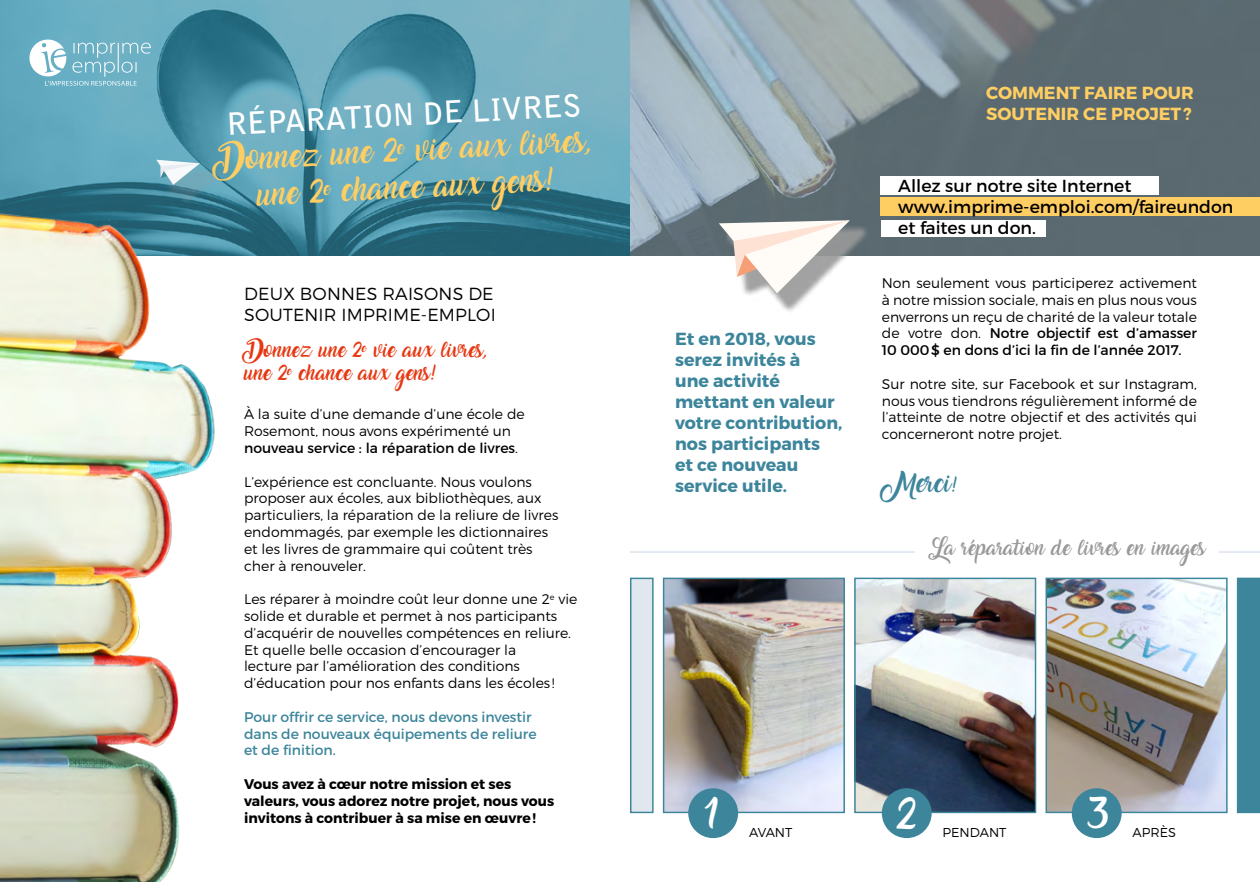
<style>
.page{position:relative;width:1260px;height:882px;background:#fff}
.page>*{position:absolute;margin:0;border:0;box-sizing:border-box;transform-origin:0 0}
.t1{font:700 30.28px "Bell Gothic Std";color:#fff}
.t2{font:29.05px "Amarillo";color:#fff}
.titre{font:21.7px "Amarillo";color:#ffce63}
.t3{font:700 17.5px/21px "Montserrat";color:#3c859b}
.t4{font:300 17.5px/21px "Montserrat";letter-spacing:.01em;color:#000001}
.QUESTIONS{font:700 17.5px/21px "Montserrat";color:#ffce63}
.titre-2{font:17.5px "Amarillo";color:#3c859b}
.t5{font:17.32px/20.8px "Montserrat";color:#000001}
.t6{font:300 14px/16.8px "Montserrat";color:#000001}
.t7{font:700 14px/16.8px "Montserrat";color:#000001}
.t8{font:14px/16.8px "Montserrat";color:#3c859b}
.projet{font:14px "Amarillo";color:#e63711}
.t9{font:14px "Amarillo";color:#999}
.t10{font:300 12.95px "Montserrat";color:#000001}
.s1{font-weight:400}
.s2{font-size:14px}
</style>
<div class="page">
<img style="left:0;top:0;width:630px;height:255px">
<svg style="left:28px;top:38px;width:123px;height:48px;background:#8cc1d1"></svg>
<img style="left:0;top:105px;width:301px;height:777px">
<div style="left:1237px;top:578px;width:23px;height:235px;background:#3c859b"></div>
<svg style="left:630px;top:0;width:630px;height:255px;background:#798890"></svg>
<div style="left:724px;top:224px;width:146px;height:90px;background:#999;opacity:.91"></div>
<svg style="left:719px;top:220px;width:131px;height:73px"></svg>
<div style="left:881px;top:177px;width:278px;height:18px;background:#fff"></div>
<div style="left:881px;top:220px;width:165px;height:16px;background:#fff"></div>
<div style="left:881px;top:197px;width:379px;height:19px;background:#ffce63"></div>
<img style="left:665px;top:580px;width:178px;height:231px">
<div style="left:663px;top:578px;width:182px;height:235px;border:1px solid #3c859b"></div>
<img style="left:856px;top:580px;width:178px;height:231px">
<div style="left:854px;top:578px;width:182px;height:235px;border:1px solid #3c859b"></div>
<img style="left:1048px;top:580px;width:178px;height:231px">
<div style="left:1046px;top:578px;width:182px;height:235px;border:1px solid #3c859b"></div>
<div style="left:688px;top:788px;width:50px;height:50px;background:#3c859b;border-radius:50%"></div>
<div style="left:882px;top:788px;width:50px;height:50px;background:#3c859b;border-radius:50%"></div>
<div style="left:1072px;top:788px;width:50px;height:50px;background:#3c859b;border-radius:50%"></div>
<hr style="left:630px;top:551px;width:285px;height:2px;background:#e0e7ef">
<hr style="left:1219px;top:551px;width:41px;height:2px;background:#e0e7ef">
<div style="left:630px;top:578px;width:24px;height:235px;background:#e0e7ef;border:1px solid #3c859b"></div>
<p class="t1" style="left:226px;top:106px;width:356px;rotate:-3deg">RÉPARATION DE LIVRES</p>
<p class="titre" style="left:215px;top:151px;width:377px;rotate:-3deg">Donnez une 2<sup>e</sup> vie aux livres,</p>
<p class="titre" style="left:256px;top:186px;width:298px;rotate:-3deg">une 2<sup>e</sup> chance aux gens !</p>
<p class="t4" style="left:244px;top:283px;width:253px">DEUX BONNES RAISONS DE<br>SOUTENIR IMPRIME-EMPLOI</p>
<p class="projet" style="left:244px;top:344px;width:244px">Donnez une 2<sup>e</sup> vie aux livres,</p>
<p class="projet" style="left:244px;top:367px;width:193px">une 2<sup>e</sup> chance aux gens !</p>
<p class="t6" style="left:244px;top:406px;width:282px">À la suite d’une demande d’une école de<br>Rosemont, nous avons expérimenté un <span class="s1">nouveau service : la réparation de livres</span>.</p>
<p class="t6" style="left:244px;top:473px;width:316px">L’expérience est concluante. Nous voulons proposer aux écoles, aux bibliothèques, aux particuliers, la réparation de la reliure de livres endommagés, par exemple les dictionnaires et les livres de grammaire qui coûtent très cher à renouveler.</p>
<p class="t6" style="left:244px;top:591px;width:335px">Les réparer à moindre coût leur donne une 2<sup>e</sup> vie solide et durable et permet à nos participants d’acquérir de nouvelles compétences en reliure.</p>
<p class="t6" style="left:244px;top:641px;width:312px">Et quelle belle occasion d’encourager la lecture par l’amélioration des conditions d’éducation pour nos enfants dans les écoles !</p>
<p class="t8" style="left:244px;top:708px;width:294px">Pour offrir ce service, nous devons investir dans de nouveaux équipements de reliure et de finition.</p>
<p class="t7" style="left:244px;top:776px;width:312px">Vous avez à cœur notre mission et ses valeurs, vous adorez notre projet, nous vous invitons à contribuer à sa mise en œuvre!</p>
<p class="QUESTIONS" style="left:986px;top:82px;width:209px">COMMENT FAIRE POUR<br>SOUTENIR CE PROJET?</p>
<p class="t3" style="left:675px;top:329px;width:142px">Et en 2018, vous serez invités à</p>
<p class="t3" style="left:675px;top:371px;width:169px">une activité mettant en valeur votre contribution, nos participants et ce nouveau service utile.</p>
<p class="t5" style="left:898px;top:175px;width:337px">Allez sur notre site Internet www.imprime-emploi.com/faireundon et faites un don.</p>
<p class="t6" style="left:882px;top:274px;width:317px;text-align:justify">Non seulement vous participerez activement à notre mission sociale, mais en plus nous vous enverrons un reçu de charité de la valeur totale de votre don. <span class="s1">Notre objectif est d’amasser 10 000$ en dons d’ici la fin de l’année 2017.</span></p>
<p class="t6" style="left:882px;top:375px;width:317px;text-align:justify">Sur notre site, sur Facebook et sur Instagram, nous vous tiendrons régulièrement informé de l’atteinte de notre objectif et des activités qui concerneront notre projet.</p>
<p class="titre-2" style="left:881px;top:476px;width:77px">Merci <span class="s2">!</span></p>
<p class="t9" style="left:929px;top:542px;width:278px">La réparation de livres en images</p>
<p class="t2" style="left:704px;top:802px;width:16px">1</p>
<p class="t2" style="left:898px;top:802px;width:20px">2</p>
<p class="t2" style="left:1088px;top:802px;width:22px">3</p>
<p class="t10" style="left:749px;top:824px;width:45px">AVANT</p>
<p class="t10" style="left:943px;top:824px;width:65px">PENDANT</p>
<p class="t10" style="left:1133px;top:824px;width:45px">APRÈS</p>
</div>
